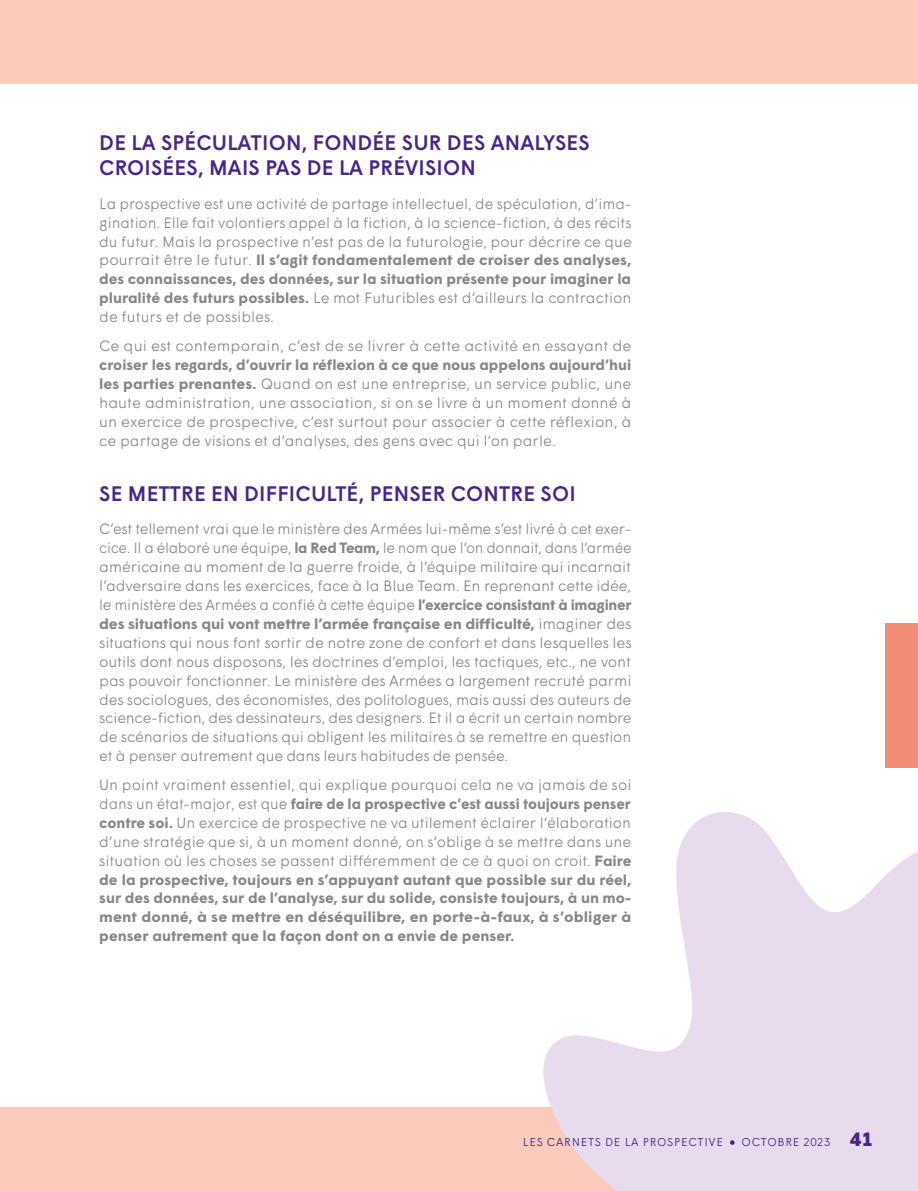
<style>
.page{position:relative;width:918px;height:1191px;background:#facabb}
.page>*{position:absolute;margin:0;border:0;box-sizing:border-box;transform-origin:0 0}
.t1{font:500 21px/25.2px "Wigrum";letter-spacing:.01em;color:#482683}
.t2{font:300 14.88px/18.9px "Wigrum";color:#878787;text-align:justify}
.t3{font:700 14.88px/18.9px "Wigrum";color:#878787;text-align:justify}
.t4{font:300 11.38px "Wigrum";letter-spacing:.06em;color:#482683}
.s1{font-weight:700}
.s2{font-weight:300}
.s3{font-weight:900;font-size:19.25px}
</style>
<div class="page">
<div style="left:0;top:84px;width:918px;height:1022px;background:#fff"></div>
<svg style="left:532px;top:812px;width:386px;height:379px;fill:#e8dbed"></svg>
<svg style="left:730px;top:1140px;width:4px;height:4px"></svg>
<div style="left:885px;top:623px;width:33px;height:144px;background:#f18d77"></div>
<h1 class="t1" style="left:99px;top:128px;width:492px">DE LA SPÉCULATION, FONDÉE SUR DES ANALYSES<br>CROISÉES, MAIS PAS DE LA PRÉVISION</h1>
<p class="t2" style="left:99px;top:193px;width:534px">La prospective est une activité de partage intellectuel, de spéculation, d’ima&shy;gination. Elle fait volontiers appel à la fiction, à la science-fiction, à des récits du futur. Mais la prospective n’est pas de la futurologie, pour décrire ce que pourrait être le futur. <span class="s1">Il s’agit fondamentalement de croiser des analyses, des connaissances, des données, sur la situation présente pour imaginer la pluralité des futurs possibles.</span> Le mot Futuribles est d’ailleurs la contraction de futurs et de possibles.</p>
<p class="t2" style="left:99px;top:335px;width:534px">Ce qui est contemporain, c’est de se livrer à cette activité en essayant de</p>
<p class="t2" style="left:99px;top:354px;width:534px"><span class="s1">croiser les regards, d’ouvrir la réflexion à ce que nous appelons aujourd’hui les parties prenantes.</span> Quand on est une entreprise, un service public, une haute administration, une association, si on se livre à un moment donné à un exercice de prospective, c’est surtout pour associer à cette réflexion, à ce partage de visions et d’analyses, des gens avec qui l’on parle.</p>
<h1 class="t1" style="left:99px;top:479px;width:478px">SE METTRE EN DIFFICULTÉ, PENSER CONTRE SOI</h1>
<p class="t2" style="left:99px;top:518px;width:534px">C’est tellement vrai que le ministère des Armées lui-même s’est livré à cet exer&shy;cice. Il a élaboré une équipe, <span class="s1">la Red Team,</span> le nom que l’on donnait, dans l’armée américaine au moment de la guerre froide, à l’équipe militaire qui incarnait l’adversaire dans les exercices, face à la Blue Team. En reprenant cette idée, le ministère des Armées a confié à cette équipe <span class="s1">l’exercice consistant à imaginer des situations qui vont mettre l’armée française en difficulté,</span> imaginer des situations qui nous font sortir de notre zone de confort et dans lesquelles les outils dont nous disposons, les doctrines d’emploi, les tactiques, etc., ne vont pas pouvoir fonctionner. Le ministère des Armées a largement recruté parmi des sociologues, des économistes, des politologues, mais aussi des auteurs de science-fiction, des dessinateurs, des designers. Et il a écrit un certain nombre de scénarios de situations qui obligent les militaires à se remettre en question et à penser autrement que dans leurs habitudes de pensée.</p>
<p class="t3" style="left:99px;top:774px;width:534px"><span class="s2">Un point vraiment essentiel, qui explique pourquoi cela ne va jamais de soi dans un état-major, est que</span> faire de la prospective c’est aussi toujours penser contre soi. <span class="s2">Un exercice de prospective ne va utilement éclairer l’élaboration d’une stratégie que si, à un moment donné, on s’oblige à se mettre dans une situation où les choses se passent différemment de ce à quoi on croit.</span> Faire de la prospective, toujours en s’appuyant autant que possible sur du réel, sur des données, sur de l’analyse, sur du solide, consiste toujours, à un mo&shy;ment donné, à se mettre en déséquilibre, en porte-à-faux, à s’obliger à penser autrement que la façon dont on a envie de penser.</p>
<p class="t4" style="left:523px;top:1133px;width:202px">LES CARNETS DE LA PROSPECTIVE</p>
<p class="t4" style="left:741px;top:1133px;width:133px">OCTOBRE 2023 <span class="s3">41</span></p>
</div>
